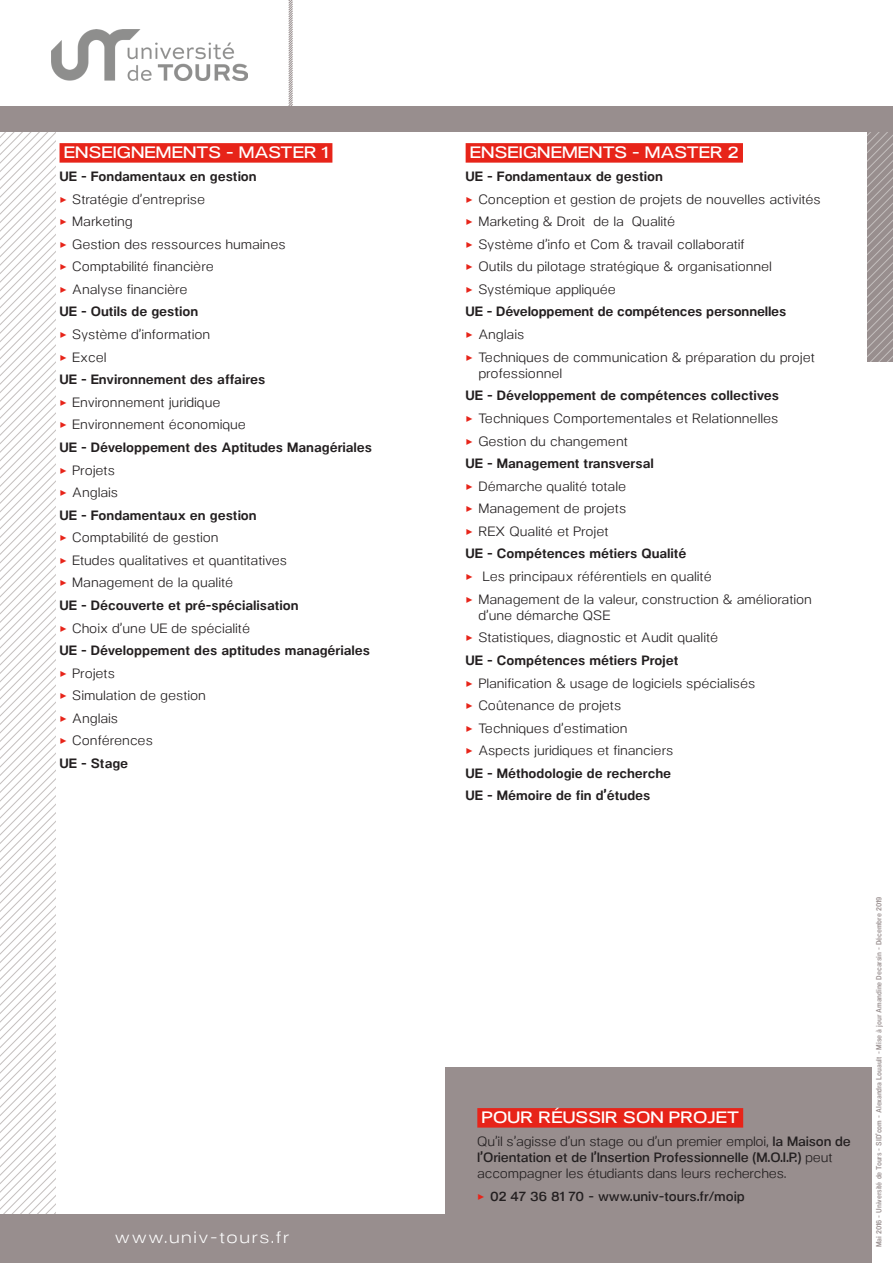
<style>
.page{position:relative;width:893px;height:1263px;background:#fff}
.page>*{position:absolute;margin:0;border:0;box-sizing:border-box;transform-origin:0 0}
.DEG_stabilo{font:600 16.5px "Neo Gram Extended";letter-spacing:.01em;color:#fff}
.t1{font:16.5px "Neo Gram Extended";letter-spacing:.1em;color:#fff}
.t2{font:13.5px/16.2px "Neo Gram";color:#231f20}
.Parag_sdt{font:700 13.5px "Neo Gram";color:#231f20}
.t3{font:600 13.5px "Neo Gram";color:#231f20}
.t4{font:600 7.5px "Neo Gram Condensed";letter-spacing:-.01em;color:#988e8e}
.s1{color:#e72419}
.s2{font-weight:600}
</style>
<div class="page">
<svg style="left:0;top:132px;width:55px;height:1082px"></svg>
<svg style="left:288px;top:0;width:5px;height:106px"></svg>
<svg style="left:867px;top:132px;width:26px;height:229px;background:#9f9695"></svg>
<div style="left:0;top:1214px;width:446px;height:49px;background:#988e8e"></div>
<div style="left:445px;top:1067px;width:427px;height:196px;background:#988e8e"></div>
<div style="left:0;top:106px;width:893px;height:26px;background:#988e8e"></div>
<img style="left:51px;top:30px;width:196px;height:51px">
<div style="left:477px;top:1108px;width:266px;height:19px;background:#e72419"></div>
<div style="left:60px;top:143px;width:272px;height:20px;background:#e72419"></div>
<div style="left:466px;top:143px;width:277px;height:20px;background:#e72419"></div>
<p class="DEG_stabilo" style="left:64px;top:141px;width:266px">ENSEIGNEMENTS - MASTER 1</p>
<p class="Parag_sdt" style="left:60px;top:166px;width:199px">UE - Fondamentaux en gestion</p>
<p class="t2" style="left:60px;top:190px;width:147px"><span class="s1">✓</span> Stratégie d’entreprise</p>
<p class="t2" style="left:60px;top:212px;width:75px"><span class="s1">✓</span> Marketing</p>
<p class="t2" style="left:60px;top:235px;width:228px"><span class="s1">✓</span> Gestion des ressources humaines</p>
<p class="t2" style="left:60px;top:258px;width:156px"><span class="s1">✓</span> Comptabilité financière</p>
<p class="t2" style="left:60px;top:280px;width:130px"><span class="s1">✓</span> Analyse financière</p>
<p class="Parag_sdt" style="left:60px;top:302px;width:140px">UE - Outils de gestion</p>
<p class="t2" style="left:60px;top:325px;width:152px"><span class="s1">✓</span> Système d’information</p>
<p class="t2" style="left:60px;top:348px;width:49px"><span class="s1">✓</span> Excel</p>
<p class="Parag_sdt" style="left:60px;top:369px;width:207px">UE - Environnement des affaires</p>
<p class="t2" style="left:60px;top:393px;width:162px"><span class="s1">✓</span> Environnement juridique</p>
<p class="t2" style="left:60px;top:416px;width:188px"><span class="s1">✓</span> Environnement économique</p>
<p class="Parag_sdt" style="left:60px;top:437px;width:314px">UE - Développement des Aptitudes Managériales</p>
<p class="t2" style="left:60px;top:461px;width:57px"><span class="s1">✓</span> Projets</p>
<p class="t2" style="left:60px;top:483px;width:60px"><span class="s1">✓</span> Anglais</p>
<p class="Parag_sdt" style="left:60px;top:505px;width:199px">UE - Fondamentaux en gestion</p>
<p class="t2" style="left:60px;top:528px;width:161px"><span class="s1">✓</span> Comptabilité de gestion</p>
<p class="t2" style="left:60px;top:551px;width:229px"><span class="s1">✓</span> Etudes qualitatives et quantitatives</p>
<p class="t2" style="left:60px;top:574px;width:175px"><span class="s1">✓</span> Management de la qualité</p>
<p class="Parag_sdt" style="left:60px;top:595px;width:241px">UE - Découverte et pré-spécialisation</p>
<p class="t2" style="left:60px;top:619px;width:192px"><span class="s1">✓</span> Choix d’une UE de spécialité</p>
<p class="Parag_sdt" style="left:60px;top:640px;width:312px">UE - Développement des aptitudes managériales</p>
<p class="t2" style="left:60px;top:664px;width:57px"><span class="s1">✓</span> Projets</p>
<p class="t2" style="left:60px;top:687px;width:148px"><span class="s1">✓</span> Simulation de gestion</p>
<p class="t2" style="left:60px;top:709px;width:60px"><span class="s1">✓</span> Anglais</p>
<p class="t2" style="left:60px;top:732px;width:95px"><span class="s1">✓</span> Conférences</p>
<p class="Parag_sdt" style="left:60px;top:753px;width:70px">UE - Stage</p>
<p class="t1" style="left:115px;top:1225px;width:175px">www.univ-tours.fr</p>
<p class="DEG_stabilo" style="left:470px;top:141px;width:270px">ENSEIGNEMENTS - MASTER 2</p>
<p class="Parag_sdt" style="left:466px;top:166px;width:199px">UE - Fondamentaux de gestion</p>
<p class="t2" style="left:466px;top:190px;width:357px"><span class="s1">✓</span> Conception et gestion de projets de nouvelles activités</p>
<p class="t2" style="left:466px;top:212px;width:211px"><span class="s1">✓</span> Marketing &amp; Droit de la Qualité</p>
<p class="t2" style="left:466px;top:235px;width:280px"><span class="s1">✓</span> Système d’info et Com &amp; travail collaboratif</p>
<p class="t2" style="left:466px;top:258px;width:308px"><span class="s1">✓</span> Outils du pilotage stratégique &amp; organisationnel</p>
<p class="t2" style="left:466px;top:280px;width:152px"><span class="s1">✓</span> Systémique appliquée</p>
<p class="Parag_sdt" style="left:466px;top:302px;width:322px">UE - Développement de compétences personnelles</p>
<p class="t2" style="left:466px;top:325px;width:60px"><span class="s1">✓</span> Anglais</p>
<p class="t2" style="left:478px;top:348px;width:338px;text-indent:-13px"><span class="s1">✓</span> Techniques de communication &amp; préparation du projet professionnel</p>
<p class="Parag_sdt" style="left:466px;top:386px;width:315px">UE - Développement de compétences collectives</p>
<p class="t2" style="left:466px;top:409px;width:314px"><span class="s1">✓</span> Techniques Comportementales et Relationnelles</p>
<p class="t2" style="left:466px;top:432px;width:164px"><span class="s1">✓</span> Gestion du changement</p>
<p class="Parag_sdt" style="left:466px;top:453px;width:190px">UE - Management transversal</p>
<p class="t2" style="left:466px;top:477px;width:162px"><span class="s1">✓</span> Démarche qualité totale</p>
<p class="t2" style="left:466px;top:500px;width:162px"><span class="s1">✓</span> Management de projets</p>
<p class="t2" style="left:466px;top:522px;width:144px"><span class="s1">✓</span> REX Qualité et Projet</p>
<p class="Parag_sdt" style="left:466px;top:544px;width:222px">UE - Compétences métiers Qualité</p>
<p class="t2" style="left:466px;top:567px;width:248px"><span class="s1">✓</span> Les principaux référentiels en qualité</p>
<p class="t2" style="left:478px;top:590px;width:335px;text-indent:-13px"><span class="s1">✓</span> Management de la valeur, construction &amp; amélioration d’une démarche QSE</p>
<p class="t2" style="left:466px;top:629px;width:254px"><span class="s1">✓</span> Statistiques, diagnostic et Audit qualité</p>
<p class="Parag_sdt" style="left:466px;top:650px;width:214px">UE - Compétences métiers Projet</p>
<p class="t2" style="left:466px;top:674px;width:291px"><span class="s1">✓</span> Planification &amp; usage de logiciels spécialisés</p>
<p class="t2" style="left:466px;top:696px;width:157px"><span class="s1">✓</span> Coûtenance de projets</p>
<p class="t2" style="left:466px;top:719px;width:163px"><span class="s1">✓</span> Techniques d’estimation</p>
<p class="t2" style="left:466px;top:742px;width:209px"><span class="s1">✓</span> Aspects juridiques et financiers</p>
<p class="Parag_sdt" style="left:466px;top:763px;width:207px">UE - Méthodologie de recherche</p>
<p class="Parag_sdt" style="left:466px;top:786px;width:186px">UE - Mémoire de fin d’études</p>
<p class="DEG_stabilo" style="left:482px;top:1105px;width:259px">POUR RÉUSSIR SON PROJET</p>
<p class="t2" style="left:477px;top:1132px;width:375px">Qu’il s’agisse d’un stage ou d’un premier emploi, <span class="s2">la Maison de l’Orientation et de l’Insertion Professionnelle (M.O.I.P.)</span> peut accompagner les étudiants dans leurs recherches.</p>
<p class="t3" style="left:477px;top:1186px;width:269px"><span class="s1">✓</span> 02 47 36 81 70 - www.univ-tours.fr/moip</p>
<p class="t4" style="left:873px;top:1247px;width:352px;rotate:-90deg">Mai 2016 - Université de Tours - SID’com - Alexandra Louault - Mise à jour Amandine Decarsin - Décembre 2019</p>
</div>
